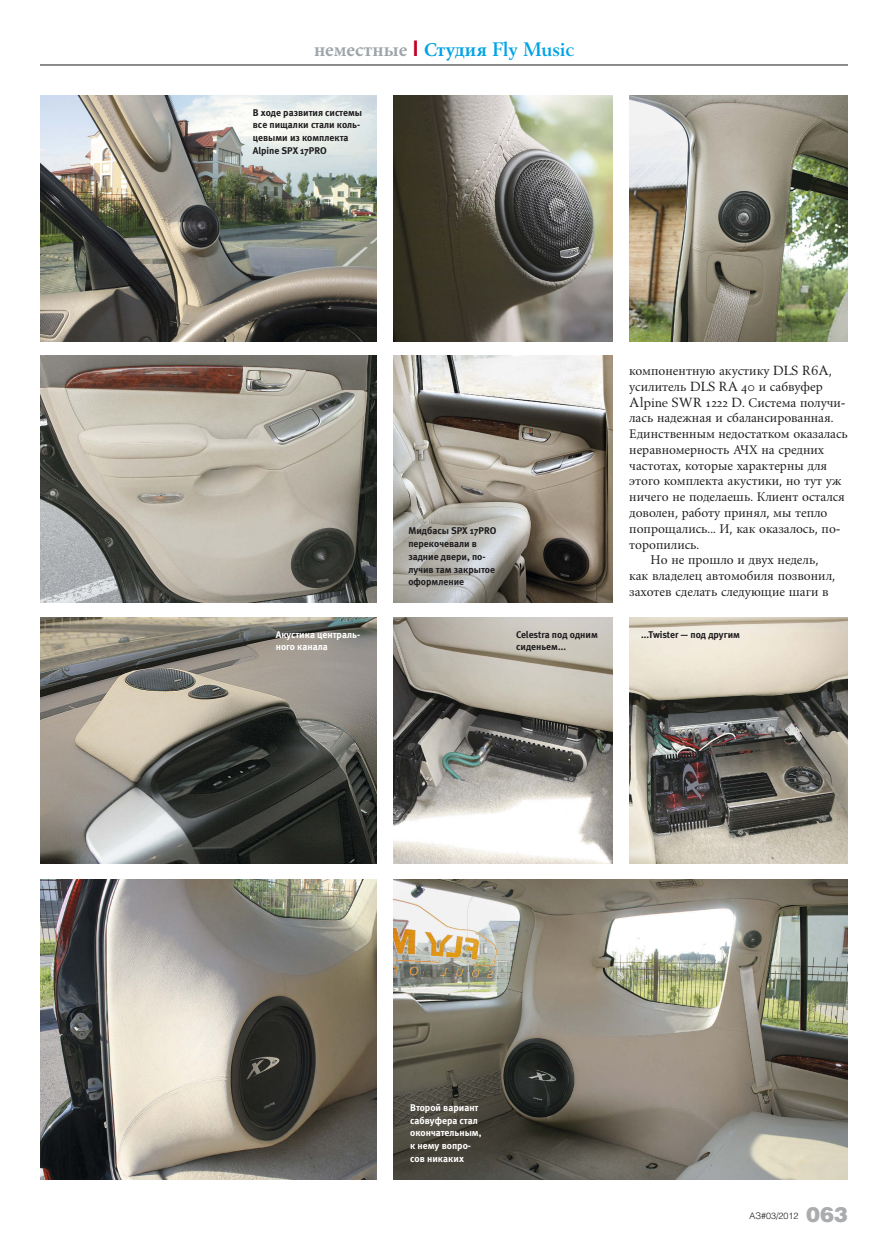
<style>
.page{position:relative;width:888px;height:1258px;background:#fff}
.page>*{position:absolute;margin:0;border:0;box-sizing:border-box;transform-origin:0 0}
.t1{font:700 21px "Berling Antiqua";color:#00a3e5}
.t2{font:900 21px "Helios Blackz";color:#abacae}
.t3{font:14.25px "Berling Antiqua";color:#1f1d1f}
.t4{font:9.75px/12.8px "Meta Bold C";color:#1f1d1f}
.t5{font:9.75px/12.8px "Meta Bold C";color:#fff}
.t6{font:300 9px "Helios Lightz";color:#1f1d1f}
.s1{color:#9ea4a8}
.s2{font-family:"Avangard TM";color:#c20024}
</style>
<div class="page">
<hr style="left:40px;top:65px;width:808px;height:1px;background:#1f1d1f">
<img style="left:40px;top:95px;width:337px;height:247px">
<img style="left:394px;top:95px;width:218px;height:247px">
<img style="left:40px;top:356px;width:337px;height:246px">
<img style="left:394px;top:356px;width:218px;height:246px">
<img style="left:629px;top:95px;width:219px;height:247px">
<img style="left:40px;top:617px;width:337px;height:247px">
<img style="left:394px;top:617px;width:218px;height:247px">
<img style="left:629px;top:617px;width:219px;height:247px">
<img style="left:40px;top:879px;width:337px;height:301px">
<img style="left:394px;top:879px;width:454px;height:301px">
<p class="t1" style="left:314px;top:37px;width:261px"><span class="s1">неместные</span> <span class="s2">I</span> Студия Fly Music</p>
<p class="t4" style="left:253px;top:106px;width:111px">В ходе развития системы все пищалки стали коль&shy;цевыми из комплекта<br>Alpine SPX 17PRO</p>
<p class="t4" style="left:408px;top:524px;width:90px">Мидбасы SPX 17PRO перекочевали в задние двери, по&shy;лучив там закрытое оформление</p>
<p class="t3" style="left:629px;top:362px;width:204px">компонентную акустику DLS R6A,</p>
<p class="t3" style="left:629px;top:378px;width:195px">усилитель DLS RA 40 и сабвуфер</p>
<p class="t3" style="left:629px;top:394px;width:218px">Alpine SWR 1222 D. Система получи-</p>
<p class="t3" style="left:629px;top:409px;width:206px">лась надежная и сбалансированная.</p>
<p class="t3" style="left:629px;top:425px;width:220px">Единственным недостатком оказалась</p>
<p class="t3" style="left:629px;top:441px;width:196px">неравномерность АЧХ на средних</p>
<p class="t3" style="left:629px;top:457px;width:199px">частотах, которые характерны для</p>
<p class="t3" style="left:629px;top:472px;width:214px">этого комплекта акустики, но тут уж</p>
<p class="t3" style="left:629px;top:488px;width:217px">ничего не поделаешь. Клиент остался</p>
<p class="t3" style="left:629px;top:504px;width:200px">доволен, работу принял, мы тепло</p>
<p class="t3" style="left:629px;top:520px;width:213px">попрощались... И, как оказалось, по-</p>
<p class="t3" style="left:629px;top:535px;width:72px">торопились.</p>
<p class="t3" style="left:650px;top:551px;width:169px">Но не прошло и двух недель,</p>
<p class="t3" style="left:629px;top:567px;width:207px">как владелец автомобиля позвонил,</p>
<p class="t3" style="left:629px;top:583px;width:201px">захотев сделать следующие шаги в</p>
<p class="t5" style="left:276px;top:628px;width:86px">Акустика централь&shy;ного канала</p>
<p class="t4" style="left:516px;top:628px;width:83px">Celestra под одним сиденьем...</p>
<p class="t4" style="left:641px;top:628px;width:100px">...Twister — под другим</p>
<p class="t5" style="left:410px;top:1101px;width:73px">Второй вариант сабвуфера стал окончательным, к нему вопро&shy;сов никаких</p>
<p class="t6" style="left:749px;top:1210px;width:51px">АЗ#03/2012</p>
<p class="t2" style="left:806px;top:1201px;width:43px">063</p>
</div>
